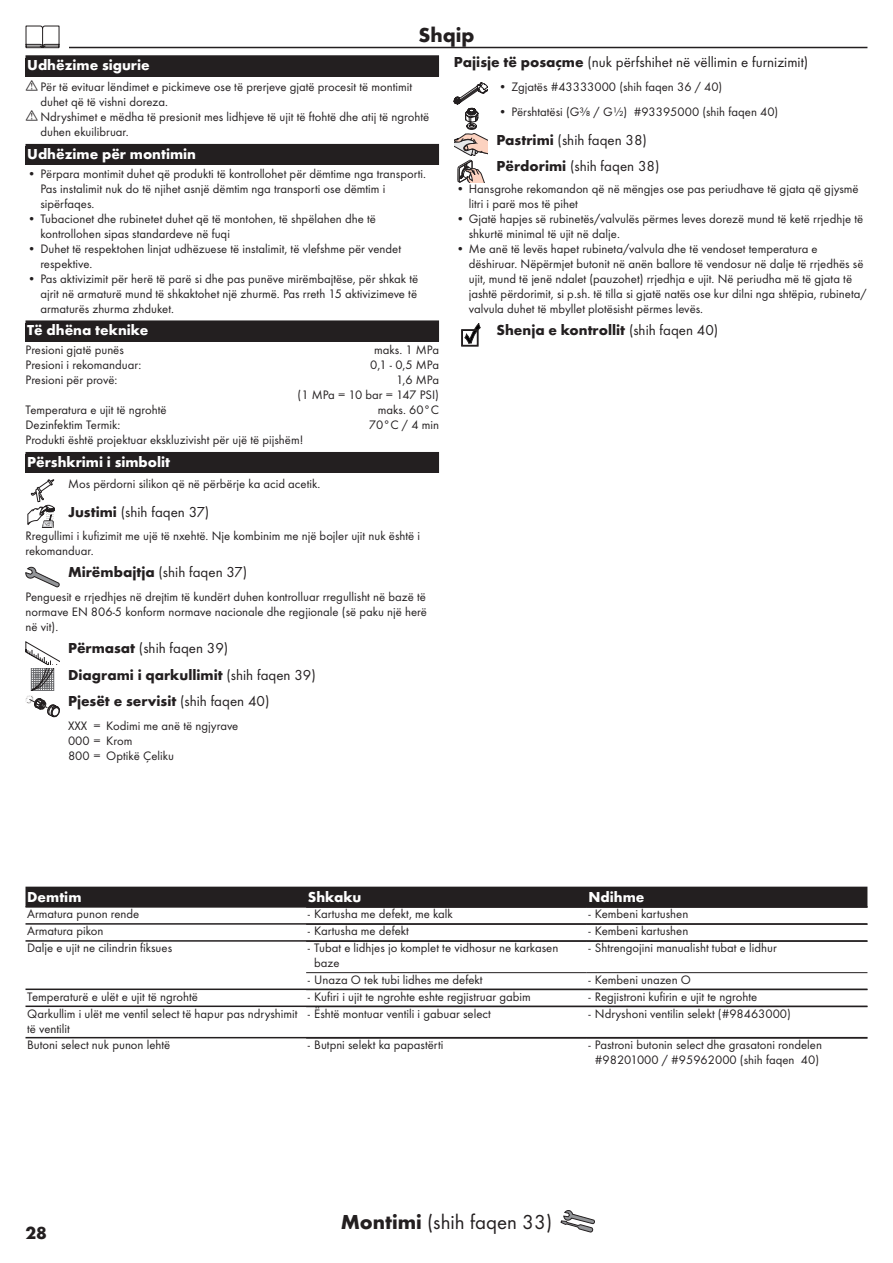
<style>
.page{position:relative;width:893px;height:1263px;background:#fff}
.page>*{position:absolute;margin:0;border:0;box-sizing:border-box;transform-origin:0 0}
.Montage_mit_Symbol_S{font:21px "Futura TOT Boo";color:#231f20}
.Sprache_Rahmenwechse{font:700 21px "Futura TOT";color:#231f20}
.t1{font:700 18px "Futura TOT";color:#231f20}
.Ueberschrift_Grafik{font:15px "Futura TOT Boo";color:#231f20}
.Ueberschrift_Grafik-2{font:700 15px "Futura TOT";color:#231f20}
.Ueberschrift_SQ{font:700 15px "Futura TOT";color:#fff}
.Ueberschrift_nach_Gr{font:15px "Futura TOT Boo";color:#231f20}
.Tabelle_Kopf_SQ{font:700 15px "Futura TOT";color:#fff}
.Ueberschrift___SQ{font:700 15px "Futura TOT";color:#fff}
.Normaltext_nach_Graf{font:12.75px/15px "Futura TOT Boo";color:#231f20}
.Techn__Daten_SQ{font:12.75px/15px "Futura TOT Boo";color:#231f20;text-align:right}
.Tabelle_Spalte_A4_SQ{font:12.75px/15px "Futura TOT Boo";color:#231f20}
.Farbe_SQ{font:12.75px/15px "Futura TOT Boo";color:#231f20}
.Normaltext_Grafik_SQ{font:12.75px "Futura TOT Boo";color:#231f20}
.s1{font-family:"Futura TOT";font-weight:700}
.s2{font-family:"Futura TOT Boo";font-weight:400}
</style>
<div class="page">
<hr style="left:26px;top:47px;width:841px;height:1px;background:#231f20">
<div style="left:17px;top:26px;width:51px;height:25px;background:#fff"></div>
<svg style="left:26px;top:26px;width:34px;height:22px"></svg>
<svg style="left:561px;top:1210px;width:34px;height:22px"></svg>
<div style="left:26px;top:55px;width:413px;height:21px;background:#231f20"></div>
<div style="left:26px;top:144px;width:413px;height:21px;background:#231f20"></div>
<div style="left:26px;top:323px;width:413px;height:19px;background:#231f20"></div>
<div style="left:26px;top:320px;width:413px;height:21px;background:#231f20"></div>
<div style="left:26px;top:452px;width:413px;height:21px;background:#231f20"></div>
<svg style="left:27px;top:479px;width:28px;height:49px"></svg>
<svg style="left:26px;top:567px;width:34px;height:20px"></svg>
<svg style="left:26px;top:641px;width:34px;height:76px"></svg>
<svg style="left:454px;top:82px;width:34px;height:100px"></svg>
<svg style="left:462px;top:323px;width:18px;height:23px"></svg>
<div style="left:26px;top:887px;width:841px;height:19px;background:#231f20"></div>
<hr style="left:26px;top:906px;width:841px;height:2px;background:#231f20">
<hr style="left:26px;top:923px;width:841px;height:2px;background:#231f20">
<hr style="left:26px;top:940px;width:841px;height:2px;background:#231f20">
<hr style="left:306px;top:972px;width:281px;height:1px;background:#231f20">
<hr style="left:587px;top:972px;width:280px;height:1px;background:#231f20">
<hr style="left:26px;top:988px;width:841px;height:2px;background:#231f20">
<hr style="left:26px;top:1005px;width:841px;height:2px;background:#231f20">
<hr style="left:26px;top:1037px;width:841px;height:1px;background:#231f20">
<hr style="left:306px;top:1038px;width:281px;height:1px;background:#231f20">
<hr style="left:587px;top:1038px;width:280px;height:1px;background:#231f20">
<p class="Sprache_Rahmenwechse" style="left:418px;top:22px;width:58px">Shqip</p>
<p class="Ueberschrift___SQ" style="left:27px;top:56px;width:124px">Udhëzime sigurie</p>
<p class="Normaltext_nach_Graf" style="left:40px;top:79px;width:373px">Për të evituar lëndimet e pickimeve ose të prerjeve gjatë procesit të montimit duhet që të vishni doreza.</p>
<p class="Normaltext_nach_Graf" style="left:40px;top:109px;width:390px">Ndryshimet e mëdha të presionit mes lidhjeve të ujit të ftohtë dhe atij të ngrohtë duhen ekuilibruar.</p>
<p class="Ueberschrift_SQ" style="left:27px;top:144px;width:170px">Udhëzime për montimin</p>
<p class="Normaltext_nach_Graf" style="left:40px;top:166px;width:387px;text-indent:-13px">• Përpara montimit duhet që produkti të kontrollohet për dëmtime nga transporti.<br>Pas instalimit nuk do të njihet asnjë dëmtim nga transporti ose dëmtim i sipërfaqes.</p>
<p class="Normaltext_nach_Graf" style="left:40px;top:211px;width:337px;text-indent:-13px">• Tubacionet dhe rubinetet duhet që të montohen, të shpëlahen dhe të kontrollohen sipas standardeve në fuqi</p>
<p class="Normaltext_nach_Graf" style="left:40px;top:241px;width:362px;text-indent:-13px">• Duhet të respektohen linjat udhëzuese të instalimit, të vlefshme për vendet respektive.</p>
<p class="Normaltext_nach_Graf" style="left:40px;top:271px;width:379px;text-align:justify;text-indent:-13px">• Pas aktivizimit për herë të parë si dhe pas punëve mirëmbajtëse, për shkak të ajrit në armaturë mund të shkaktohet një zhurmë. Pas rreth 15 aktivizimeve të armaturës zhurma zhduket.</p>
<p class="Ueberschrift_SQ" style="left:27px;top:321px;width:123px">Të dhëna teknike</p>
<p class="Techn__Daten_SQ" style="left:26px;top:342px;width:100px">Presioni gjatë punës</p>
<p class="Techn__Daten_SQ" style="left:374px;top:342px;width:66px">maks. 1 MPa</p>
<p class="Techn__Daten_SQ" style="left:26px;top:357px;width:117px">Presioni i rekomanduar:</p>
<p class="Techn__Daten_SQ" style="left:370px;top:357px;width:70px">0,1 - 0,5 MPa</p>
<p class="Techn__Daten_SQ" style="left:26px;top:372px;width:93px">Presioni për provë:</p>
<p class="Techn__Daten_SQ" style="left:298px;top:372px;width:143px">1,6 MPa<br>(1 MPa = 10 bar = 147 PSI)</p>
<p class="Techn__Daten_SQ" style="left:26px;top:402px;width:143px">Temperatura e ujit të ngrohtë</p>
<p class="Techn__Daten_SQ" style="left:378px;top:402px;width:63px">maks. 60°C</p>
<p class="Techn__Daten_SQ" style="left:26px;top:417px;width:96px">Dezinfektim Termik:</p>
<p class="Techn__Daten_SQ" style="left:369px;top:417px;width:72px">70°C / 4 min</p>
<p class="Techn__Daten_SQ" style="left:26px;top:432px;width:279px">Produkti është projektuar ekskluzivisht për ujë të pijshëm!</p>
<p class="Ueberschrift_SQ" style="left:27px;top:452px;width:144px">Përshkrimi i simbolit</p>
<p class="Normaltext_Grafik_SQ" style="left:68px;top:476px;width:254px">Mos përdorni silikon që në përbërje ka acid acetik.</p>
<p class="Ueberschrift_Grafik" style="left:68px;top:503px;width:143px"><span class="s1">Justimi</span> (shih faqen 37)</p>
<p class="Normaltext_nach_Graf" style="left:26px;top:528px;width:396px">Rregullimi i kufizimit me ujë të nxehtë. Nje kombinim me një bojler ujit nuk është i rekomanduar.</p>
<p class="Ueberschrift_Grafik" style="left:68px;top:563px;width:181px"><span class="s1">Mirëmbajtja</span> (shih faqen 37)</p>
<p class="Normaltext_nach_Graf" style="left:26px;top:589px;width:403px;text-align:justify">Penguesit e rrjedhjes në drejtim të kundërt duhen kontrolluar rregullisht në bazë të normave EN 806-5 konform normave nacionale dhe regjionale (së paku një herë në vit).</p>
<p class="Ueberschrift_Grafik" style="left:68px;top:639px;width:162px"><span class="s1">Përmasat</span> (shih faqen 39)</p>
<p class="Ueberschrift_Grafik-2" style="left:68px;top:665px;width:249px">Diagrami i qarkullimit <span class="s2">(shih faqen 39)</span></p>
<p class="Ueberschrift_Grafik-2" style="left:68px;top:692px;width:203px">Pjesët e servisit <span class="s2">(shih faqen 40)</span></p>
<p class="Farbe_SQ" style="left:68px;top:718px;width:172px">XXX = Kodimi me anë të ngjyrave<br>000 = Krom<br>800 = Optikë Çeliku</p>
<p class="Ueberschrift_nach_Gr" style="left:454px;top:53px;width:356px"><span class="s1">Pajisje të posaçme</span> (nuk përfshihet në vëllimin e furnizimit)</p>
<p class="Normaltext_nach_Graf" style="left:499px;top:79px;width:225px">• Zgjatës #43333000 (shih faqen 36 / 40)</p>
<p class="Normaltext_nach_Graf" style="left:499px;top:104px;width:281px">• Përshtatësi (G⅜ / G½) #93395000 (shih faqen 40)</p>
<p class="Ueberschrift_Grafik" style="left:496px;top:131px;width:152px"><span class="s1">Pastrimi</span> (shih faqen 38)</p>
<p class="Ueberschrift_Grafik" style="left:496px;top:157px;width:164px"><span class="s1">Përdorimi</span> (shih faqen 38)</p>
<p class="Normaltext_nach_Graf" style="left:469px;top:181px;width:391px;text-indent:-13px">• Hansgrohe rekomandon që në mëngjes ose pas periudhave të gjata që gjysmë litri i parë mos të pihet</p>
<p class="Normaltext_nach_Graf" style="left:469px;top:211px;width:396px;text-indent:-13px">• Gjatë hapjes së rubinetës/valvulës përmes leves dorezë mund të ketë rrjedhje të shkurtë minimal të ujit në dalje.</p>
<p class="Normaltext_nach_Graf" style="left:469px;top:241px;width:399px;text-indent:-13px">• Me anë të levës hapet rubineta/valvula dhe të vendoset temperatura e dëshiruar. Nëpërmjet butonit në anën ballore të vendosur në dalje të rrjedhës së ujit, mund të jenë ndalet (pauzohet) rrjedhja e ujit. Në periudha më të gjata të jashtë përdorimit, si p.sh. të tilla si gjatë natës ose kur dilni nga shtëpia, rubineta/ valvula duhet të mbyllet plotësisht përmes levës.</p>
<p class="Ueberschrift_Grafik-2" style="left:496px;top:321px;width:223px">Shenja e kontrollit <span class="s2">(shih faqen 40)</span></p>
<p class="Tabelle_Kopf_SQ" style="left:27px;top:887px;width:56px">Demtim</p>
<p class="Tabelle_Kopf_SQ" style="left:308px;top:887px;width:55px">Shkaku</p>
<p class="Tabelle_Kopf_SQ" style="left:588px;top:887px;width:57px">Ndihme</p>
<p class="Tabelle_Spalte_A4_SQ" style="left:27px;top:906px;width:114px">Armatura punon rende</p>
<p class="Normaltext_nach_Graf" style="left:308px;top:906px;width:146px">- Kartusha me defekt, me kalk</p>
<p class="Normaltext_nach_Graf" style="left:588px;top:906px;width:101px">- Kembeni kartushen</p>
<p class="Tabelle_Spalte_A4_SQ" style="left:27px;top:923px;width:78px">Armatura pikon</p>
<p class="Normaltext_nach_Graf" style="left:308px;top:923px;width:103px">- Kartusha me defekt</p>
<p class="Normaltext_nach_Graf" style="left:588px;top:923px;width:101px">- Kembeni kartushen</p>
<p class="Tabelle_Spalte_A4_SQ" style="left:27px;top:940px;width:146px">Dalje e ujit ne cilindrin fiksues</p>
<p class="Normaltext_nach_Graf" style="left:314px;top:940px;width:246px;text-indent:-6px">- Tubat e lidhjes jo komplet te vidhosur ne karkasen baze</p>
<p class="Normaltext_nach_Graf" style="left:588px;top:940px;width:190px">- Shtrengojini manualisht tubat e lidhur</p>
<p class="Normaltext_nach_Graf" style="left:308px;top:972px;width:176px">- Unaza O tek tubi lidhes me defekt</p>
<p class="Normaltext_nach_Graf" style="left:588px;top:972px;width:104px">- Kembeni unazen O</p>
<p class="Tabelle_Spalte_A4_SQ" style="left:27px;top:989px;width:172px">Temperaturë e ulët e ujit të ngrohtë</p>
<p class="Normaltext_nach_Graf" style="left:308px;top:989px;width:224px">- Kufiri i ujit te ngrohte eshte regjistruar gabim</p>
<p class="Normaltext_nach_Graf" style="left:588px;top:989px;width:170px">- Regjistroni kufirin e ujit te ngrohte</p>
<p class="Tabelle_Spalte_A4_SQ" style="left:27px;top:1006px;width:272px">Qarkullim i ulët me ventil select të hapur pas ndryshimit të ventilit</p>
<p class="Normaltext_nach_Graf" style="left:308px;top:1006px;width:184px">- Është montuar ventili i gabuar select</p>
<p class="Normaltext_nach_Graf" style="left:588px;top:1006px;width:204px">- Ndryshoni ventilin selekt (#98463000)</p>
<p class="Tabelle_Spalte_A4_SQ" style="left:27px;top:1037px;width:145px">Butoni select nuk punon lehtë</p>
<p class="Normaltext_nach_Graf" style="left:308px;top:1037px;width:137px">- Butpni selekt ka papastërti</p>
<p class="Normaltext_nach_Graf" style="left:588px;top:1037px;width:235px;text-align:center">- Pastroni butonin select dhe grasatoni rondelen #98201000 / #95962000 (shih faqen 40)</p>
<h2 class="t1" style="left:26px;top:1222px;width:23px">28</h2>
<p class="Montage_mit_Symbol_S" style="left:341px;top:1209px;width:213px"><span class="s1">Montimi</span> (shih faqen 33)</p>
</div>
